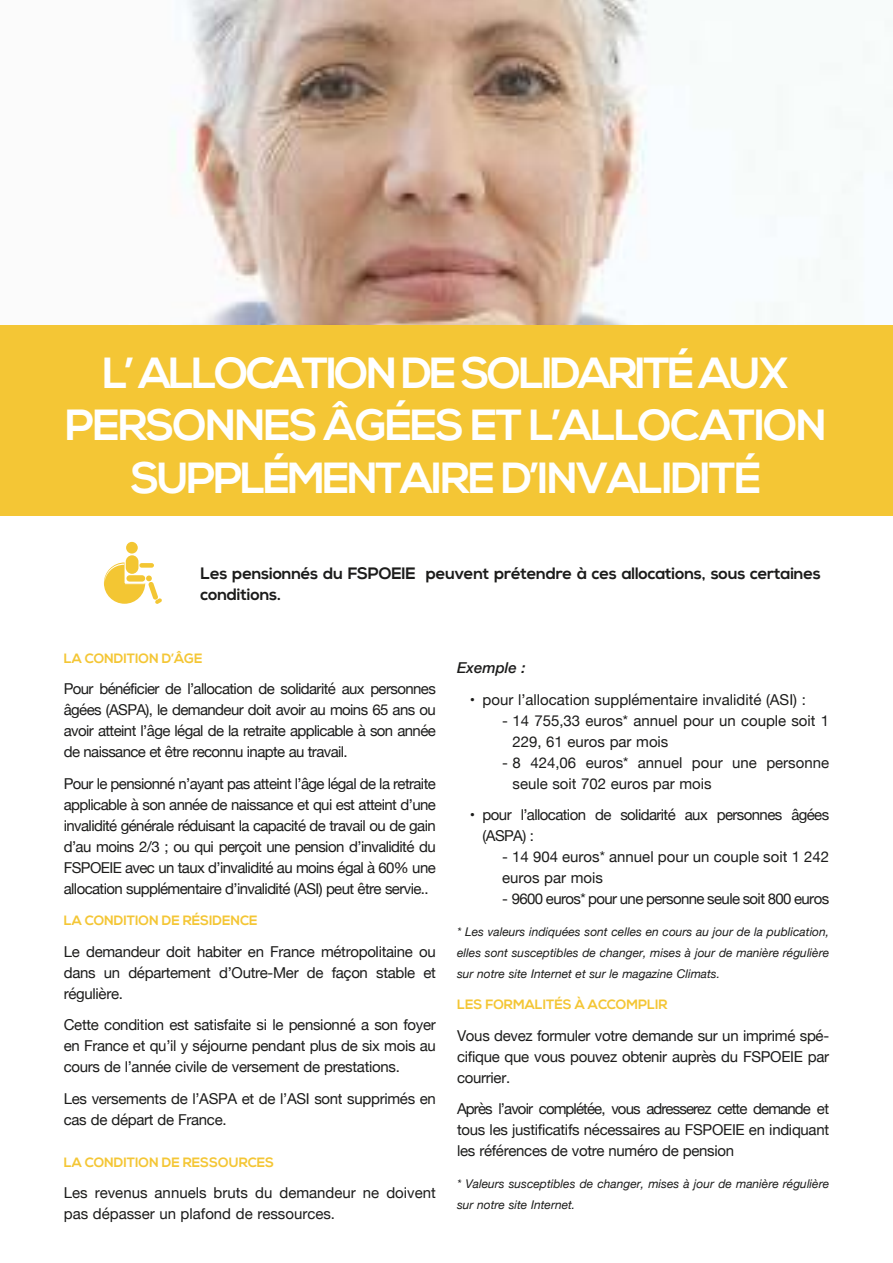
<style>
.page{position:relative;width:893px;height:1263px;background:#fff}
.page>*{position:absolute;margin:0;border:0;box-sizing:border-box;transform-origin:0 0}
.t1{font:700 43.5px/52.2px "Nexa";letter-spacing:-.04em;color:#fff;text-align:center}
.t2{font:700 16.5px/21px "Nexa";letter-spacing:-.015em;color:#1c1c1b}
.t3{font:15px/21px "Helvetica Neue";letter-spacing:-.02em;color:#1c1c1b;text-align:justify}
.t4{font:15px/21px "Helvetica Neue";color:#1c1c1b}
.t5{font:15px/21px "Helvetica Neue";letter-spacing:-.04em;color:#1c1c1b}
.t6{font:italic 500 15px "Helvetica Neue";color:#1c1c1b}
.t7{font:700 13.5px "Nexa";color:#f4c635}
.t8{font:italic 12px/21px "Helvetica Neue";color:#1c1c1b;text-align:justify}
</style>
<div class="page">
<img style="left:171px;top:0;width:692px;height:325px">
<div style="left:0;top:325px;width:893px;height:191px;background:#f4c635"></div>
<div style="left:126px;top:542px;width:12px;height:11px;background:#f3c633;border-radius:50%"></div>
<div style="left:126px;top:555px;width:12px;height:19px;background:#f3c633;border-radius:6px"></div>
<svg style="left:104px;top:562px;width:58px;height:42px"></svg>
<h1 class="t1" style="left:65px;top:349px;width:763px">L’ ALLOCATION DE SOLIDARITÉ AUX<br>PERSONNES ÂGÉES ET L’ALLOCATION<br>SUPPLÉMENTAIRE D’INVALIDITÉ</h1>
<p class="t2" style="left:201px;top:563px;width:622px">Les pensionnés du FSPOEIE peuvent prétendre à ces allocations, sous certaines conditions.</p>
<p class="t7" style="left:64px;top:650px;width:140px">LA CONDITION D’ÂGE</p>
<p class="t3" style="left:64px;top:679px;width:374px">Pour bénéficier de l’allocation de solidarité aux personnes âgées (ASPA), le demandeur doit avoir au moins 65 ans ou avoir atteint l’âge légal de la retraite applicable à son année de naissance et être reconnu inapte au travail.</p>
<p class="t3" style="left:64px;top:774px;width:374px">Pour le pensionné n’ayant pas atteint l’âge légal de la retraite applicable à son année de naissance et qui est atteint d’une invalidité générale réduisant la capacité de travail ou de gain d’au moins 2/3 ; ou qui perçoit une pension d’invalidité du FSPOEIE avec un taux d’invalidité au moins égal à 60% une allocation supplémentaire d’invalidité (ASI) peut être servie..</p>
<p class="t7" style="left:64px;top:913px;width:195px">LA CONDITION DE RÉSIDENCE</p>
<p class="t3" style="left:64px;top:942px;width:374px">Le demandeur doit habiter en France métropolitaine ou dans un département d’Outre-Mer de façon stable et régulière.</p>
<p class="t3" style="left:64px;top:1015px;width:374px">Cette condition est satisfaite si le pensionné a son foyer en France et qu’il y séjourne pendant plus de six mois au cours de l’année civile de versement de prestations.</p>
<p class="t3" style="left:64px;top:1089px;width:374px">Les versements de l’ASPA et de l’ASI sont supprimés en cas de départ de France.</p>
<p class="t7" style="left:64px;top:1154px;width:212px">LA CONDITION DE RESSOURCES</p>
<p class="t4" style="left:64px;top:1183px;width:374px">Les revenus annuels bruts du demandeur ne doivent pas dépasser un plafond de ressources.</p>
<p class="t6" style="left:457px;top:662px;width:70px">Exemple :</p>
<p class="t4" style="left:470px;top:690px;width:337px">• pour l’allocation supplémentaire invalidité (ASI) :</p>
<p class="t4" style="left:512px;top:711px;width:318px;text-indent:-10px">- 14 755,33 euros* annuel pour un couple soit 1<br>229, 61 euros par mois</p>
<p class="t4" style="left:512px;top:753px;width:318px;text-indent:-10px">- 8 424,06 euros* annuel pour une personne seule soit 702 euros par mois</p>
<p class="t5" style="left:483px;top:805px;width:348px;text-indent:-13px">• pour l’allocation de solidarité aux personnes âgées (ASPA) :</p>
<p class="t4" style="left:502px;top:847px;width:329px">- 14 904 euros* annuel pour un couple soit 1 242 euros par mois</p>
<p class="t5" style="left:502px;top:889px;width:329px">- 9600 euros* pour une personne seule soit 800 euros</p>
<p class="t8" style="left:457px;top:922px;width:374px">* Les valeurs indiquées sont celles en cours au jour de la publication, elles sont susceptibles de changer, mises à jour de manière régulière sur notre site Internet et sur le magazine Climats.</p>
<p class="t7" style="left:457px;top:997px;width:212px">LES FORMALITÉS À ACCOMPLIR</p>
<p class="t3" style="left:457px;top:1026px;width:374px">Vous devez formuler votre demande sur un imprimé spé&shy;cifique que vous pouvez obtenir auprès du FSPOEIE par courrier.</p>
<p class="t3" style="left:457px;top:1099px;width:374px">Après l’avoir complétée, vous adresserez cette demande et tous les justificatifs nécessaires au FSPOEIE en indiquant les références de votre numéro de pension</p>
<p class="t8" style="left:457px;top:1174px;width:374px">* Valeurs susceptibles de changer, mises à jour de manière régulière sur notre site Internet.</p>
</div>
